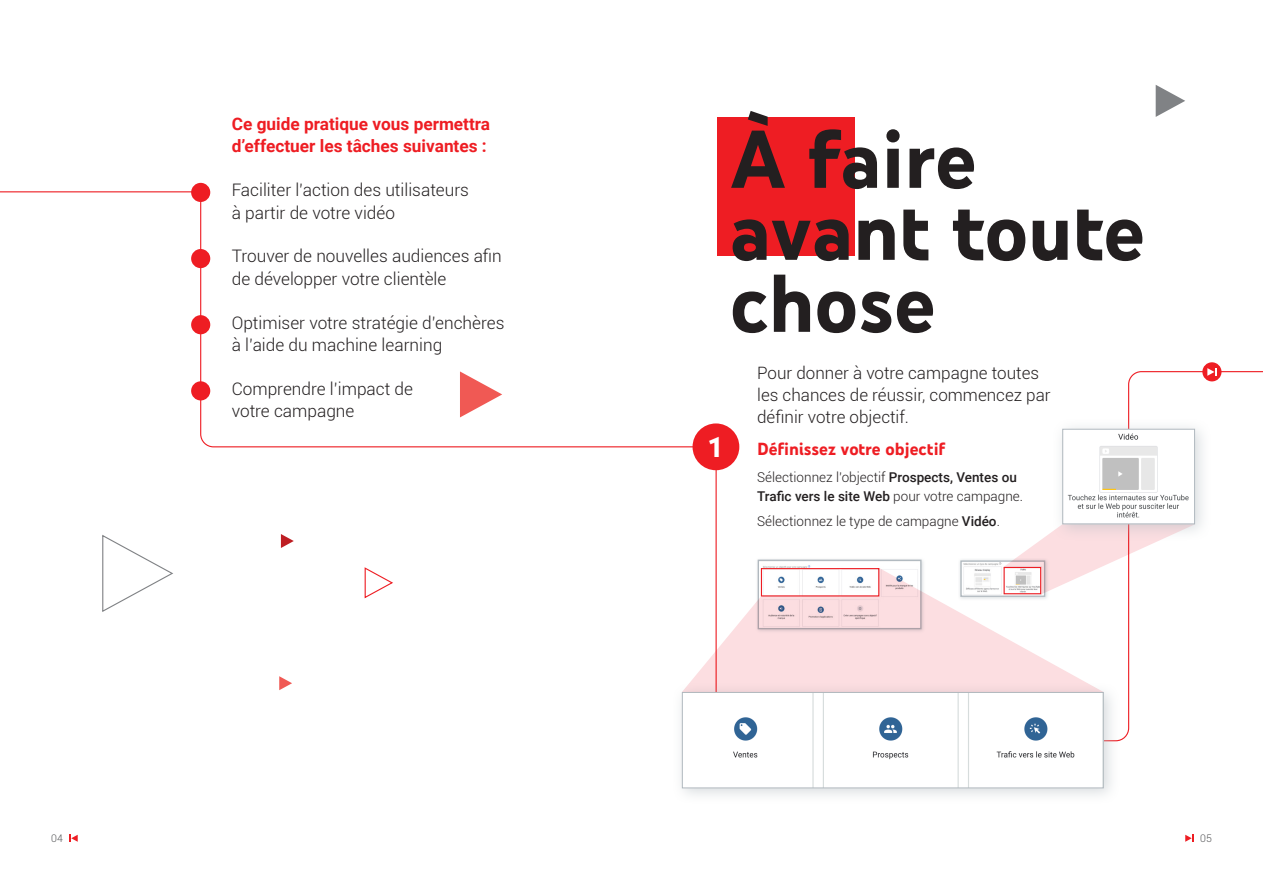
<style>
.page{position:relative;width:1263px;height:893px;background:#fff}
.page>*{position:absolute;margin:0;border:0;box-sizing:border-box;transform-origin:0 0}
.Head_black_big{font:700 84px/72px "You Tube Sans";color:#231f20}
.Step{font:700 29.1px "You Tube Sans";color:#fff}
.New_Step{font:700 18px "You Tube Sans";color:#ee1d23}
.New_intro{font:300 17.25px/22.5px "Roboto";color:#231f20}
.New_intro-2{font:700 17.25px/22.5px "Roboto";color:#ee1d23}
.YT_1{font:300 17.1px/22.2px "Roboto";color:#231f20}
.Body{font:300 13.5px/18.8px "Roboto";color:#231f20}
.YT_1-2{font:300 10.5px "Roboto";color:#57585a}
.s1{font-weight:500}
</style>
<div class="page">
<div style="left:717px;top:117px;width:137px;height:138px;background:#ee1d23"></div>
<div style="left:692px;top:423px;width:47px;height:47px;background:#ee1d23;border-radius:50%"></div>
<div style="left:191px;top:315px;width:19px;height:19px;background:#ee1d23;border-radius:50%"></div>
<div style="left:191px;top:381px;width:19px;height:19px;background:#ee1d23;border-radius:50%"></div>
<div style="left:191px;top:249px;width:19px;height:19px;background:#ee1d23;border-radius:50%"></div>
<div style="left:191px;top:183px;width:19px;height:19px;background:#ee1d23;border-radius:50%"></div>
<hr style="left:0;top:191px;width:206px;height:1px;background:#ee1d23">
<svg style="left:200px;top:191px;width:499px;height:257px"></svg>
<svg style="left:715px;top:370px;width:548px;height:371px"></svg>
<div style="left:1202px;top:362px;width:19px;height:19px;background:#ee1d23;border-radius:50%"></div>
<svg style="left:1207px;top:368px;width:10px;height:8px"></svg>
<svg style="left:460px;top:371px;width:42px;height:46px"></svg>
<svg style="left:364px;top:567px;width:29px;height:32px"></svg>
<svg style="left:281px;top:534px;width:13px;height:14px"></svg>
<svg style="left:279px;top:676px;width:13px;height:14px"></svg>
<svg style="left:102px;top:535px;width:71px;height:77px"></svg>
<svg style="left:1156px;top:85px;width:29px;height:32px"></svg>
<svg style="left:69px;top:835px;width:9px;height:7px"></svg>
<svg style="left:1185px;top:835px;width:9px;height:7px"></svg>
<div style="left:957px;top:558px;width:92px;height:43px;background:#f4f5f6"></div>
<img style="left:963px;top:562px;width:39px;height:4px">
<div style="left:960px;top:560px;width:85px;height:37px;border:1px solid #b1b9bf"></div>
<div style="left:755px;top:557px;width:170px;height:76px;background:#b1b9bf;opacity:.5"></div>
<img style="left:760px;top:562px;width:159px;height:6px">
<div style="left:758px;top:560px;width:163px;height:69px;border:1px solid #b1b9bf"></div>
<div style="left:672px;top:682px;width:448px;height:123px;background:#b1b9bf;opacity:.5"></div>
<img style="left:684px;top:694px;width:418px;height:92px">
<div style="left:682px;top:692px;width:422px;height:96px;border:1px solid #b1b9bf"></div>
<svg style="left:1003px;top:524px;width:192px;height:70px"></svg>
<div style="left:1003px;top:567px;width:38px;height:27px;border:1px solid #ee1d23"></div>
<div style="left:1052px;top:418px;width:159px;height:123px;background:#b1b9bf;opacity:.5"></div>
<img style="left:1064px;top:431px;width:129px;height:91px">
<div style="left:1062px;top:429px;width:133px;height:95px;border:1px solid #b1b9bf"></div>
<svg style="left:682px;top:568px;width:421px;height:124px;fill:#fcdee1"></svg>
<p class="New_intro-2" style="left:232px;top:112px;width:260px">Ce guide pratique vous permettra d’effectuer les tâches suivantes :</p>
<p class="New_intro" style="left:232px;top:178px;width:239px">Faciliter l’action des utilisateurs à partir de votre vidéo</p>
<p class="New_intro" style="left:232px;top:244px;width:272px">Trouver de nouvelles audiences afin de développer votre clientèle</p>
<p class="New_intro" style="left:232px;top:311px;width:274px">Optimiser votre stratégie d’enchères à l’aide du machine learning</p>
<p class="New_intro" style="left:232px;top:377px;width:183px">Comprendre l’impact de votre campagne</p>
<p class="Step" style="left:709px;top:423px;width:13px">1</p>
<p class="Head_black_big" style="left:730px;top:116px;width:416px">À faire avant toute chose</p>
<p class="YT_1" style="left:757px;top:361px;width:295px">Pour donner à votre campagne toutes les chances de réussir, commencez par définir votre objectif.</p>
<p class="New_Step" style="left:757px;top:434px;width:190px">Définissez votre objectif</p>
<p class="Body" style="left:757px;top:467px;width:267px">Sélectionnez l’objectif <span class="s1">Prospects, Ventes ou<br>Trafic vers le site Web</span> pour votre campagne.</p>
<p class="Body" style="left:757px;top:511px;width:244px">Sélectionnez le type de campagne <span class="s1">Vidéo</span>.</p>
<p class="YT_1-2" style="left:51px;top:831px;width:13px">04</p>
<p class="YT_1-2" style="left:1200px;top:831px;width:13px">05</p>
</div>
